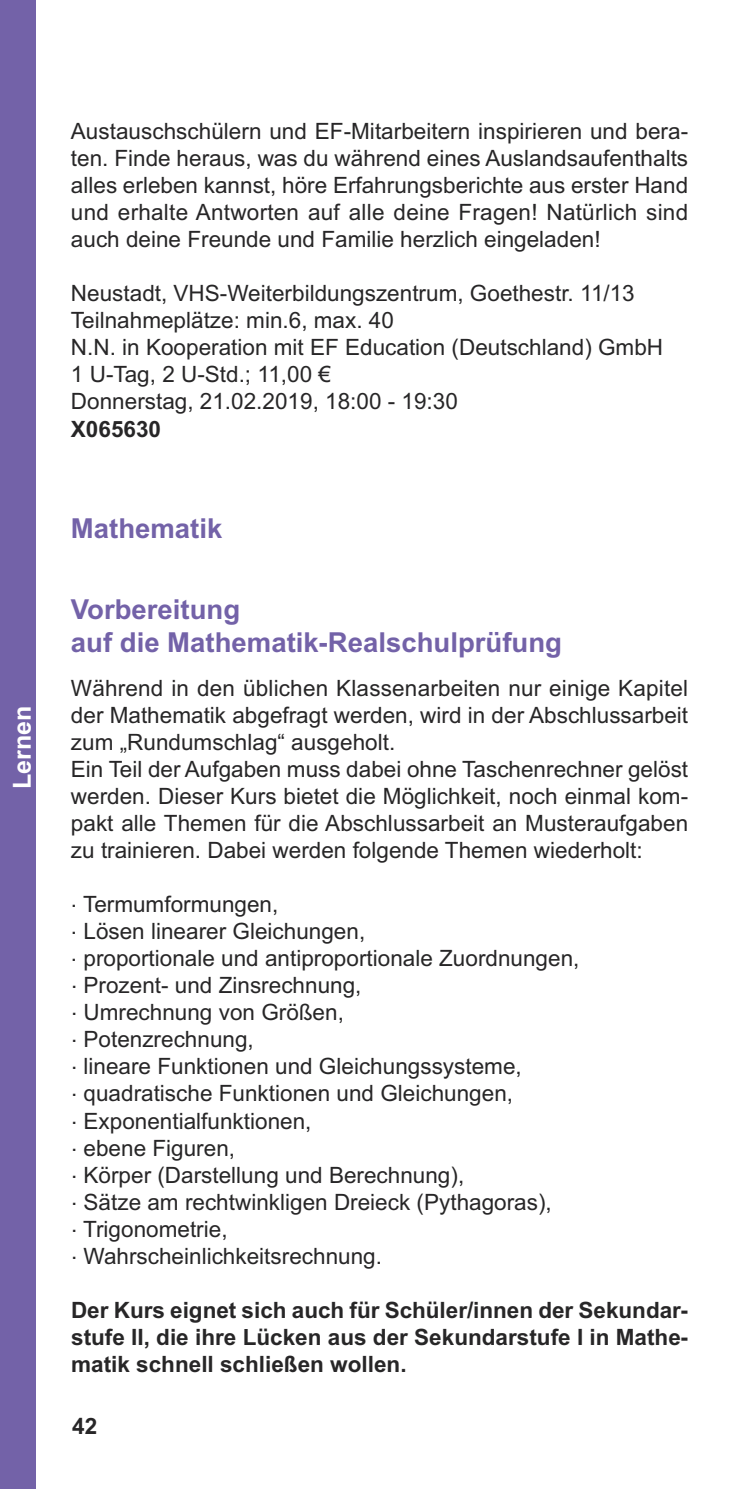
<style>
.page{position:relative;width:745px;height:1489px;background:#fff}
.page>*{position:absolute;margin:0;border:0;box-sizing:border-box;transform-origin:0 0}
.t1{font:700 27.5px/33px "Arial";color:#7362a8}
.t2{font:700 25px "Arial";color:#fff}
.t3{font:22.5px/27px "Arial";color:#272627}
.t4{font:700 22.5px/27px "Arial";color:#272627;text-align:justify}
</style>
<div class="page">
<div style="left:0;top:0;width:35px;height:1488px;background:#7362a8"></div>
<p class="t2" style="left:8px;top:789px;width:85px;rotate:-90deg">Lernen</p>
<p class="t3" style="left:71px;top:118px;width:618px;text-align:justify">Austauschschülern und EF-Mitarbeitern inspirieren und bera&shy;ten. Finde heraus, was du während eines Auslandsaufenthalts alles erleben kannst, höre Erfahrungsberichte aus erster Hand und erhalte Antworten auf alle deine Fragen! Natürlich sind auch deine Freunde und Familie herzlich eingeladen!</p>
<p class="t3" style="left:71px;top:280px;width:593px">Neustadt, VHS-Weiterbildungszentrum, Goethestr. 11/13<br>Teilnahmeplätze: min.6, max. 40<br>N.N. in Kooperation mit EF Education (Deutschland) GmbH 1 U-Tag, 2 U-Std.; 11,00 €<br>Donnerstag, 21.02.2019, 18:00 - 19:30</p>
<p class="t4" style="left:71px;top:415px;width:92px">X065630</p>
<p class="t1" style="left:71px;top:511px;width:153px">Mathematik</p>
<p class="t1" style="left:71px;top:593px;width:492px">Vorbereitung<br>auf die Mathematik-Realschulprüfung</p>
<p class="t3" style="left:71px;top:675px;width:618px">Während in den üblichen Klassenarbeiten nur einige Kapitel der Mathematik abgefragt werden, wird in der Abschlussarbeit zum „Rundumschlag“ ausgeholt.<br>Ein Teil der Aufgaben muss dabei ohne Taschenrechner gelöst werden. Dieser Kurs bietet die Möglichkeit, noch einmal kom&shy;pakt alle Themen für die Abschlussarbeit an Musteraufgaben zu trainieren. Dabei werden folgende Themen wiederholt:</p>
<p class="t3" style="left:71px;top:891px;width:509px">. Termumformungen,<br>. Lösen linearer Gleichungen,<br>. proportionale und antiproportionale Zuordnungen, . Prozent- und Zinsrechnung,<br>. Umrechnung von Größen,<br>. Potenzrechnung,<br>. lineare Funktionen und Gleichungssysteme,<br>. quadratische Funktionen und Gleichungen,<br>. Exponentialfunktionen,<br>. ebene Figuren,<br>. Körper (Darstellung und Berechnung),<br>. Sätze am rechtwinkligen Dreieck (Pythagoras),<br>. Trigonometrie,<br>. Wahrscheinlichkeitsrechnung.</p>
<p class="t4" style="left:71px;top:1296px;width:618px">Der Kurs eignet sich auch für Schüler/innen der Sekundar&shy;stufe II, die ihre Lücken aus der Sekundarstufe I in Mathe&shy;matik schnell schließen wollen.</p>
<p class="t4" style="left:72px;top:1412px;width:27px">42</p>
</div>
